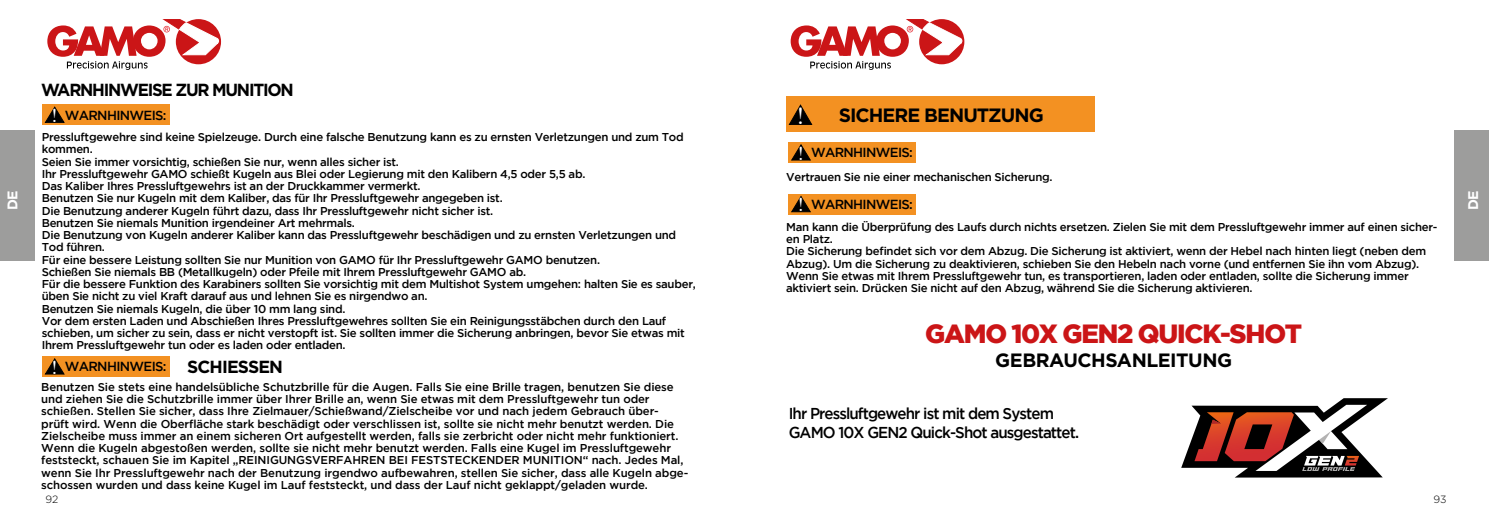
<style>
.page{position:relative;width:1489px;height:521px;background:#fff}
.page>*{position:absolute;margin:0;border:0;box-sizing:border-box;transform-origin:0 0}
.t1{font:900 26.25px "Gotham";letter-spacing:-.045em;color:#cb1517}
.t2{font:24.15px "Times";color:#fff}
.t3{font:700 19.25px "Gotham";letter-spacing:-.04em;color:#000}
.t4{font:700 17.5px "Gotham";letter-spacing:-.075em;color:#000;scale:.96 1}
.t5{font:700 17.5px "Gotham";letter-spacing:-.05em;color:#000}
.t6{font:500 15.75px/19.2px "Gotham";letter-spacing:-.06em;color:#000;scale:.96 1}
.t7{font:700 14px "Gotham";color:#fff}
.t8{font:500 13.12px "Gotham";letter-spacing:-.05em;color:#000}
.t9{font:500 11.38px/12.2px "Gotham";letter-spacing:-.025em;color:#000}
.t10{font:300 10.5px "Gotham";color:#000}
.s1{font-family:"Times";font-weight:400;font-size:19.25px;color:#fff}
</style>
<div class="page">
<div style="left:786px;top:96px;width:308px;height:36px;background:#f39122"></div>
<svg style="left:788px;top:104px;width:25px;height:21px"></svg>
<div style="left:0;top:130px;width:35px;height:130px;background:#9d9d9c"></div>
<div style="left:1453px;top:130px;width:35px;height:130px;background:#9d9d9c"></div>
<div style="left:42px;top:104px;width:127px;height:21px;background:#f39122"></div>
<svg style="left:44px;top:106px;width:21px;height:17px"></svg>
<div style="left:42px;top:356px;width:127px;height:21px;background:#f39122"></div>
<svg style="left:44px;top:358px;width:21px;height:17px"></svg>
<div style="left:788px;top:142px;width:127px;height:21px;background:#f39122"></div>
<svg style="left:791px;top:144px;width:20px;height:17px"></svg>
<div style="left:788px;top:194px;width:127px;height:21px;background:#f39122"></div>
<svg style="left:791px;top:195px;width:20px;height:18px"></svg>
<svg style="left:47px;top:19px;width:172px;height:51px"></svg>
<svg style="left:790px;top:19px;width:172px;height:51px"></svg>
<svg style="left:1181px;top:398px;width:206px;height:79px"></svg>
<h3 class="t4" style="left:41px;top:80px;width:264px">WARNHINWEISE ZUR MUNITION</h3>
<p class="t9" style="left:42px;top:131px;width:655px">Pressluftgewehre sind keine Spielzeuge. Durch eine falsche Benutzung kann es zu ernsten Verletzungen und zum Tod kommen.<br>Seien Sie immer vorsichtig, schießen Sie nur, wenn alles sicher ist.<br>Ihr Pressluftgewehr GAMO schießt Kugeln aus Blei oder Legierung mit den Kalibern 4,5 oder 5,5 ab.<br>Das Kaliber Ihres Pressluftgewehrs ist an der Druckkammer vermerkt.<br>Benutzen Sie nur Kugeln mit dem Kaliber, das für Ihr Pressluftgewehr angegeben ist.<br>Die Benutzung anderer Kugeln führt dazu, dass Ihr Pressluftgewehr nicht sicher ist.<br>Benutzen Sie niemals Munition irgendeiner Art mehrmals.<br>Die Benutzung von Kugeln anderer Kaliber kann das Pressluftgewehr beschädigen und zu ernsten Verletzungen und Tod führen.<br>Für eine bessere Leistung sollten Sie nur Munition von GAMO für Ihr Pressluftgewehr GAMO benutzen.<br>Schießen Sie niemals BB (Metallkugeln) oder Pfeile mit Ihrem Pressluftgewehr GAMO ab.<br>Für die bessere Funktion des Karabiners sollten Sie vorsichtig mit dem Multishot System umgehen: halten Sie es sauber, üben Sie nicht zu viel Kraft darauf aus und lehnen Sie es nirgendwo an.<br>Benutzen Sie niemals Kugeln, die über 10 mm lang sind.<br>Vor dem ersten Laden und Abschießen Ihres Pressluftgewehres sollten Sie ein Reinigungsstäbchen durch den Lauf schieben, um sicher zu sein, dass er nicht verstopft ist. Sie sollten immer die Sicherung anbringen, bevor Sie etwas mit Ihrem Pressluftgewehr tun oder es laden oder entladen.</p>
<h3 class="t5" style="left:187px;top:357px;width:97px">SCHIESSEN</h3>
<p class="t9" style="left:41px;top:380px;width:648px">Benutzen Sie stets eine handelsübliche Schutzbrille für die Augen. Falls Sie eine Brille tragen, benutzen Sie diese und ziehen Sie die Schutzbrille immer über Ihrer Brille an, wenn Sie etwas mit dem Pressluftgewehr tun oder schießen. Stellen Sie sicher, dass Ihre Zielmauer/Schießwand/Zielscheibe vor und nach jedem Gebrauch über&shy;prüft wird. Wenn die Oberfläche stark beschädigt oder verschlissen ist, sollte sie nicht mehr benutzt werden. Die Zielscheibe muss immer an einem sicheren Ort aufgestellt werden, falls sie zerbricht oder nicht mehr funktioniert.<br>Wenn die Kugeln abgestoßen werden, sollte sie nicht mehr benutzt werden. Falls eine Kugel im Pressluftgewehr feststeckt, schauen Sie im Kapitel „REINIGUNGSVERFAHREN BEI FESTSTECKENDER MUNITION“ nach. Jedes Mal, wenn Sie Ihr Pressluftgewehr nach der Benutzung irgendwo aufbewahren, stellen Sie sicher, dass alle Kugeln abge&shy;schossen wurden und dass keine Kugel im Lauf feststeckt, und dass der Lauf nicht geklappt/geladen wurde.</p>
<h2 class="t2" style="left:796px;top:93px;width:10px">!</h2>
<h3 class="t3" style="left:838px;top:104px;width:207px">SICHERE BENUTZUNG</h3>
<p class="t8" style="left:51px;top:108px;width:117px"><span class="s1">!</span> WARNHINWEIS:</p>
<p class="t8" style="left:797px;top:145px;width:117px"><span class="s1">!</span> WARNHINWEIS:</p>
<p class="t8" style="left:797px;top:197px;width:117px"><span class="s1">!</span> WARNHINWEIS:</p>
<p class="t9" style="left:786px;top:170px;width:268px">Vertrauen Sie nie einer mechanischen Sicherung.</p>
<p class="t7" style="left:5px;top:210px;width:22px;rotate:-90deg">DE</p>
<p class="t7" style="left:1464px;top:210px;width:22px;rotate:-90deg">DE</p>
<p class="t9" style="left:786px;top:220px;width:653px">Man kann die Überprüfung des Laufs durch nichts ersetzen. Zielen Sie mit dem Pressluftgewehr immer auf einen sicher&shy;en Platz.<br>Die Sicherung befindet sich vor dem Abzug. Die Sicherung ist aktiviert, wenn der Hebel nach hinten liegt (neben dem Abzug). Um die Sicherung zu deaktivieren, schieben Sie den Hebeln nach vorne (und entfernen Sie ihn vom Abzug).<br>Wenn Sie etwas mit Ihrem Pressluftgewehr tun, es transportieren, laden oder entladen, sollte die Sicherung immer aktiviert sein. Drücken Sie nicht auf den Abzug, während Sie die Sicherung aktivieren.</p>
<h1 class="t1" style="left:925px;top:319px;width:378px">GAMO 10X GEN2 QUICK-SHOT</h1>
<h3 class="t3" style="left:995px;top:349px;width:238px">GEBRAUCHSANLEITUNG</h3>
<h3 class="t6" style="left:788px;top:403px;width:304px">Ihr Pressluftgewehr ist mit dem System<br>GAMO 10X GEN2 Quick-Shot ausgestattet.</h3>
<p class="t8" style="left:51px;top:359px;width:117px"><span class="s1">!</span> WARNHINWEIS:</p>
<p class="t10" style="left:46px;top:494px;width:14px">92</p>
<p class="t10" style="left:1433px;top:494px;width:15px">93</p>
</div>
